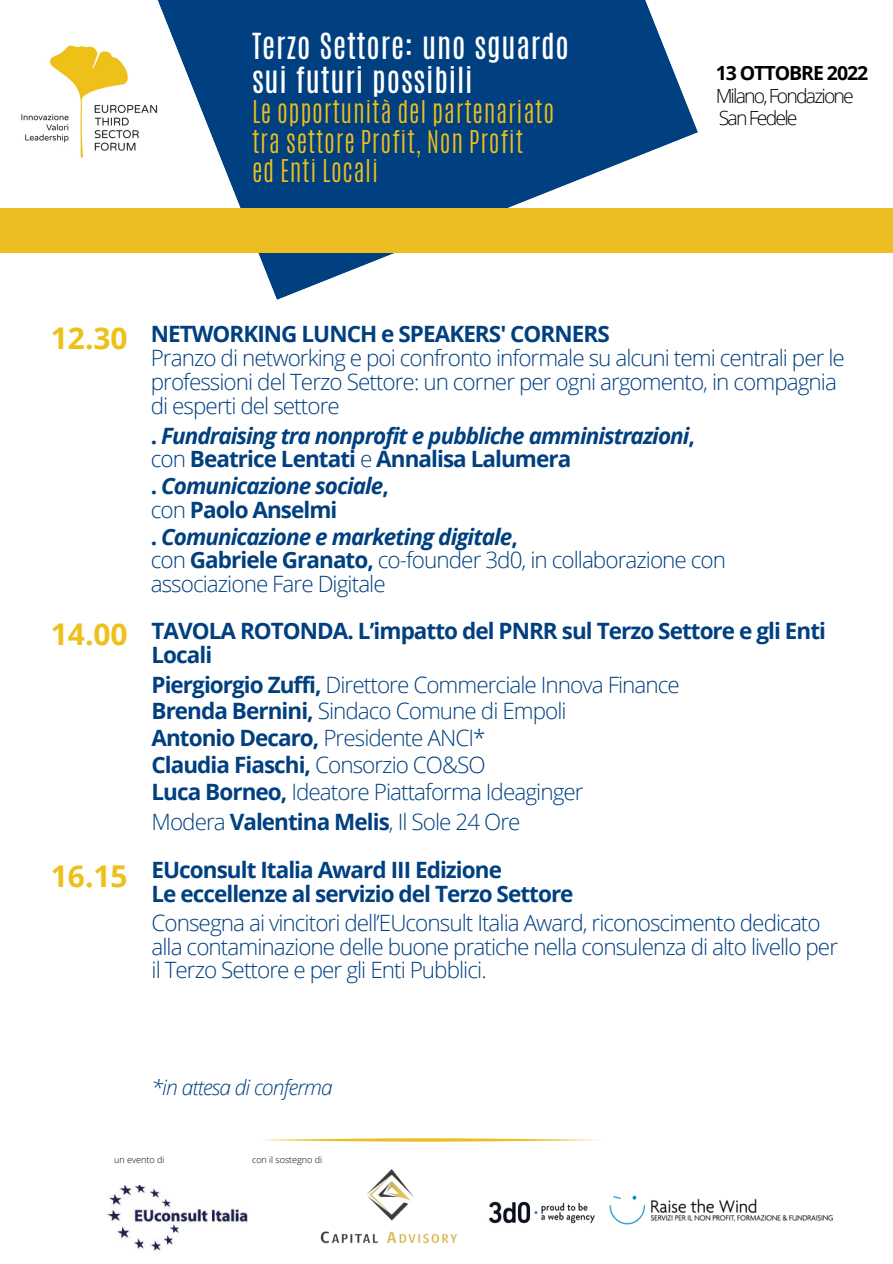
<style>
.page{position:relative;width:893px;height:1264px;background:#fff}
.page>*{position:absolute;margin:0;border:0;box-sizing:border-box;transform-origin:0 0}
.t1{font:30px/33.8px "Antonio";letter-spacing:.03em;color:#fff}
.t2{font:300 26.1px/29.2px "Antonio";letter-spacing:.025em;color:#eec01b}
.t3{font:300 22.5px/23.7px "Open Sans";letter-spacing:-.04em;color:#014080}
.t4{font:700 22.5px/23.7px "Open Sans";letter-spacing:-.04em;color:#014080}
.t5{font:italic 700 22.5px/23.7px "Open Sans";letter-spacing:-.04em;color:#014080}
.t6{font:italic 300 21px "Open Sans";letter-spacing:-.04em;color:#014080}
.t7{font:300 19.5px/22.5px "Open Sans";letter-spacing:-.095em;color:#000}
.t8{font:700 19.5px "Open Sans";letter-spacing:-.055em;color:#000}
.t9{font:300 9px "Open Sans";color:#000}
.s1{font-weight:700;font-size:30px;color:#eec01b}
.s2{font-weight:700}
.s3{font-style:normal}
.s4{font-weight:300;font-style:normal}
.s5{font-weight:700;font-style:italic}
.s6{font-size:30px;color:#eec01b}
.s7{font-weight:300}
</style>
<div class="page">
<svg style="left:150px;top:0;width:548px;height:300px;fill:#014080"></svg>
<div style="left:0;top:208px;width:892px;height:44px;background:#ecbe21"></div>
<img style="left:21px;top:36px;width:145px;height:139px">
<img style="left:107px;top:1185px;width:141px;height:66px">
<img style="left:320px;top:1169px;width:138px;height:75px">
<img style="left:488px;top:1201px;width:107px;height:23px">
<img style="left:609px;top:1193px;width:223px;height:32px">
<svg style="left:260px;top:1138px;width:341px;height:3px"></svg>
<h1 class="t1" style="left:252px;top:30px;width:318px">Terzo Settore: uno sguardo sui futuri possibili</h1>
<p class="t2" style="left:252px;top:98px;width:303px">Le opportunità del partenariato tra settore Profit, Non Profit<br>ed Enti Locali</p>
<p class="t8" style="left:715px;top:59px;width:154px">13 OTTOBRE 2022</p>
<p class="t7" style="left:715px;top:84px;width:140px">Milano, Fondazione<br>San Fedele</p>
<p class="t3" style="left:151px;top:322px;width:695px;text-indent:-100px"><span class="s1">12.30</span> <span class="s2">NETWORKING LUNCH e SPEAKERS' CORNERS<br></span>Pranzo di networking e poi confronto informale su alcuni temi centrali per le professioni del Terzo Settore: un corner per ogni argomento, in compagnia di esperti del settore</p>
<p class="t5" style="left:151px;top:423px;width:546px"><span class="s3">.</span> Fundraising tra nonprofit e pubbliche amministrazioni<span class="s3">, </span><span class="s4">con</span> <span class="s3">Beatrice Lentati</span> <span class="s4">e</span> <span class="s3">Annalisa Lalumera</span></p>
<p class="t5" style="left:151px;top:473px;width:240px"><span class="s3">.</span> Comunicazione sociale<span class="s3">, </span><span class="s4">con</span> <span class="s3">Paolo Anselmi</span></p>
<p class="t3" style="left:151px;top:524px;width:576px"><span class="s2">.</span> <span class="s5">Comunicazione e marketing digitale</span><span class="s2">,<br></span>con <span class="s2">Gabriele Granato,</span> co-founder 3d0, in collaborazione con associazione Fare Digitale</p>
<p class="t4" style="left:151px;top:618px;width:676px;text-indent:-101px"><span class="s6">14.00</span> TAVOLA ROTONDA. L’impatto del PNRR sul Terzo Settore e gli Enti<br>Locali</p>
<p class="t3" style="left:151px;top:670px;width:530px;line-height:26.7px"><span class="s2">Piergiorgio Zuffi,</span> Direttore Commerciale Innova Finance <span class="s2">Brenda Bernini,</span> Sindaco Comune di Empoli<br><span class="s2">Antonio Decaro,</span> Presidente ANCI*<br><span class="s2">Claudia Fiaschi,</span> Consorzio CO&amp;SO<br><span class="s2">Luca Borneo,</span> Ideatore Piattaforma Ideaginger</p>
<p class="t4" style="left:51px;top:796px;width:471px;line-height:48.6px;text-indent:101px"><span class="s7">Modera</span> Valentina Melis<span class="s7">, Il Sole 24 Ore<br></span><span class="s6">16.15</span> EUconsult Italia Award III Edizione</p>
<p class="t4" style="left:151px;top:881px;width:423px">Le eccellenze al servizio del Terzo Settore</p>
<p class="t3" style="left:151px;top:910px;width:688px">Consegna ai vincitori dell’EUconsult Italia Award, riconoscimento dedicato alla contaminazione delle buone pratiche nella consulenza di alto livello per il Terzo Settore e per gli Enti Pubblici.</p>
<p class="t6" style="left:151px;top:1072px;width:183px">*in attesa di conferma</p>
<p class="t9" style="left:114px;top:1152px;width:52px">un evento di</p>
<p class="t9" style="left:252px;top:1152px;width:72px">con il sostegno di</p>
</div>
